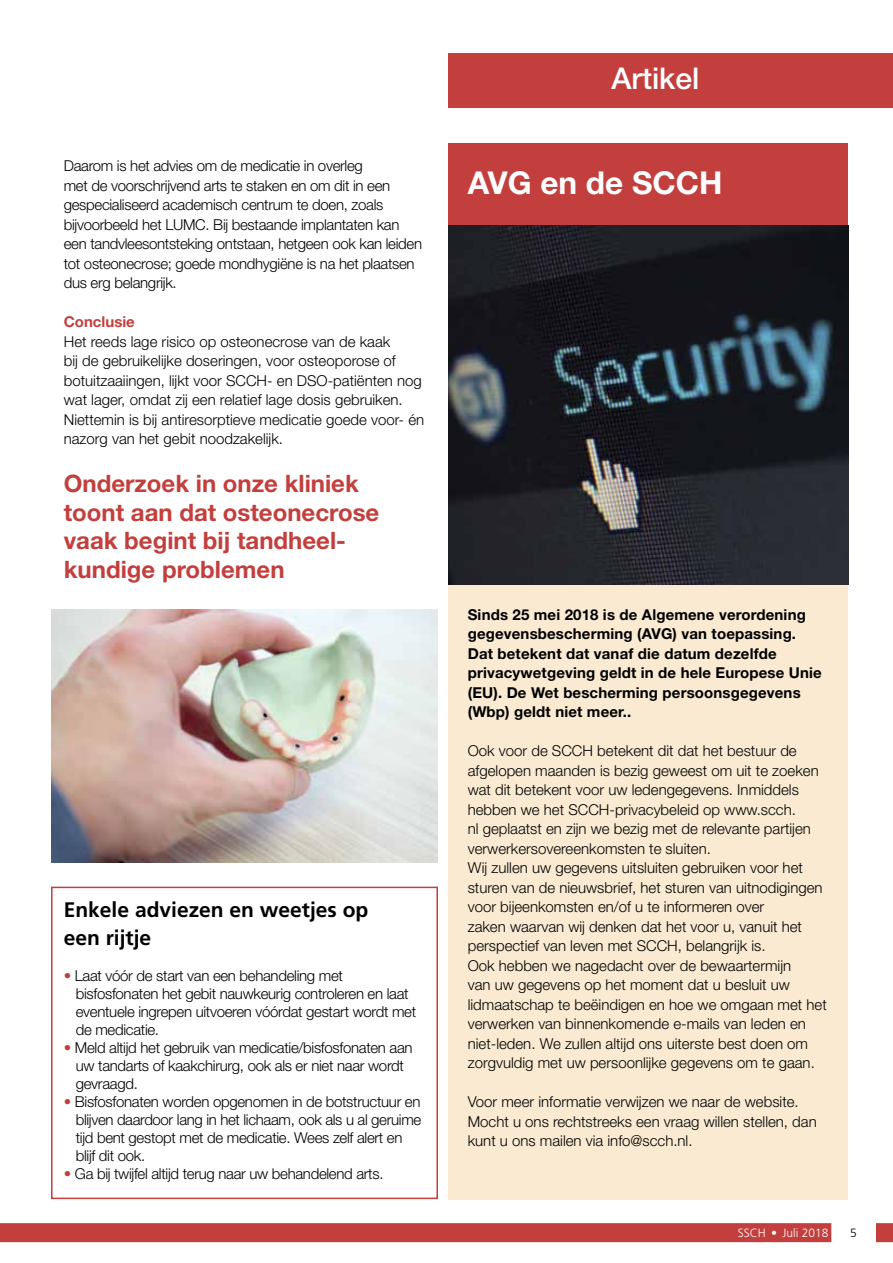
<style>
.page{position:relative;width:893px;height:1263px;background:#fff}
.page>*{position:absolute;margin:0;border:0;box-sizing:border-box;transform-origin:0 0}
.t1{font:700 31.5px "Helvetica Neue LT Std";color:#fff}
.t2{font:500 30px "Helvetica Neue LT Std";color:#fff}
.t3{font:700 24px/28.5px "Helvetica Neue LT Std";color:#c33f3d}
.t4{font:700 21px/28.5px "Frutiger LT Std";color:#000}
.t5{font:300 15px/19.5px "Helvetica Neue LT Std";color:#000}
.t6{font:300 15px/18px "Helvetica Neue LT Std";letter-spacing:-.02em;color:#000}
.t7{font:700 15px/19.5px "Helvetica Neue LT Std";letter-spacing:.01em;color:#000}
.t8{font:700 15px "Helvetica Neue LT Std";color:#c33f3d}
.t9{font:300 12px "Frutiger LT Std";color:#fff}
.s1{color:#c33f3d}
.s2{font-weight:400}
.s3{font-size:19.5px}
.s4{color:#000}
</style>
<div class="page">
<div style="left:51px;top:887px;width:387px;height:312px;border:2px solid #c33f3d"></div>
<div style="left:449px;top:210px;width:399px;height:989px;background:#f9ead1"></div>
<div style="left:449px;top:143px;width:399px;height:87px;background:#c33f3d"></div>
<img style="left:449px;top:225px;width:399px;height:360px">
<img style="left:51px;top:610px;width:387px;height:252px">
<svg style="left:0;top:1223px;width:893px;height:19px;background:#c64a48"></svg>
<div style="left:449px;top:54px;width:444px;height:54px;background:#c33f3d"></div>
<p class="t6" style="left:64px;top:156px;width:360px;line-height:19.5px">Daarom is het advies om de medicatie in overleg<br>met de voorschrijvend arts te staken en om dit in een gespecialiseerd academisch centrum te doen, zoals bijvoorbeeld het LUMC. Bij bestaande implantaten kan een tandvleesontsteking ontstaan, hetgeen ook kan leiden tot osteonecrose; goede mondhygiëne is na het plaatsen dus erg belangrijk.</p>
<p class="t8" style="left:64px;top:312px;width:73px">Conclusie</p>
<p class="t5" style="left:64px;top:331px;width:362px">Het reeds lage risico op osteonecrose van de kaak<br>bij de gebruikelijke doseringen, voor osteoporose of botuitzaaiingen, lijkt voor SCCH- en DSO-patiënten nog wat lager, omdat zij een relatief lage dosis gebruiken.<br>Niettemin is bij antiresorptieve medicatie goede voor- én nazorg van het gebit noodzakelijk.</p>
<h3 class="t3" style="left:64px;top:469px;width:317px">Onderzoek in onze kliniek toont aan dat osteonecrose vaak begint bij tandheel&shy;kundige problemen</h3>
<h3 class="t4" style="left:64px;top:895px;width:306px">Enkele adviezen en weetjes op een rijtje</h3>
<p class="t6" style="left:76px;top:967px;width:342px;text-indent:-12px"><span class="s1">•</span> Laat vóór de start van een behandeling met bisfosfonaten het gebit nauwkeurig controleren en laat eventuele ingrepen uitvoeren vóórdat gestart wordt met de medicatie.</p>
<p class="t6" style="left:76px;top:1039px;width:338px;text-indent:-12px"><span class="s1">•</span> Meld altijd het gebruik van medicatie/bisfosfonaten aan uw tandarts of kaakchirurg, ook als er niet naar wordt gevraagd.</p>
<p class="t6" style="left:76px;top:1093px;width:347px;text-indent:-12px"><span class="s1">•</span> Bisfosfonaten worden opgenomen in de botstructuur en blijven daardoor lang in het lichaam, ook als u al geruime tijd bent gestopt met de medicatie. Wees zelf alert en blijf dit ook.</p>
<p class="t6" style="left:64px;top:1165px;width:321px"><span class="s1">•</span> Ga bij twijfel altijd terug naar uw behandelend arts.</p>
<h2 class="t2" style="left:611px;top:60px;width:89px">Artikel</h2>
<h1 class="t1" style="left:468px;top:163px;width:256px">AVG en de SCCH</h1>
<p class="t7" style="left:468px;top:604px;width:356px">Sinds 25 mei 2018 is de Algemene verordening gegevensbescherming (AVG) van toepassing.<br>Dat betekent dat vanaf die datum dezelfde privacywetgeving geldt in de hele Europese Unie (EU). De Wet bescherming persoonsgegevens (Wbp) geldt niet meer..</p>
<p class="t5" style="left:468px;top:741px;width:360px">Ook voor de SCCH betekent dit dat het bestuur de afgelopen maanden is bezig geweest om uit te zoeken wat dit betekent voor uw ledengegevens. Inmiddels hebben we het SCCH-privacybeleid op www.scch.<br>nl geplaatst en zijn we bezig met de relevante partijen verwerkersovereenkomsten te sluiten.<br>Wij zullen uw gegevens uitsluiten gebruiken voor het sturen van de nieuwsbrief, het sturen van uitnodigingen voor bijeenkomsten en/of u te informeren over<br>zaken waarvan wij denken dat het voor u, vanuit het perspectief van leven met SCCH, belangrijk is.<br>Ook hebben we nagedacht over de bewaartermijn<br>van uw gegevens op het moment dat u besluit uw lidmaatschap te beëindigen en hoe we omgaan met het verwerken van binnenkomende e-mails van leden en niet-leden. We zullen altijd ons uiterste best doen om zorgvuldig met uw persoonlijke gegevens om te gaan.</p>
<p class="t5" style="left:468px;top:1092px;width:350px">Voor meer informatie verwijzen we naar de website.<br>Mocht u ons rechtstreeks een vraag willen stellen, dan kunt u ons mailen via info@scch.nl.</p>
<p class="t9" style="left:738px;top:1226px;width:120px">SSCH <span class="s2">•</span> Juli 2018 <span class="s3">|</span> <span class="s4">5</span></p>
</div>
